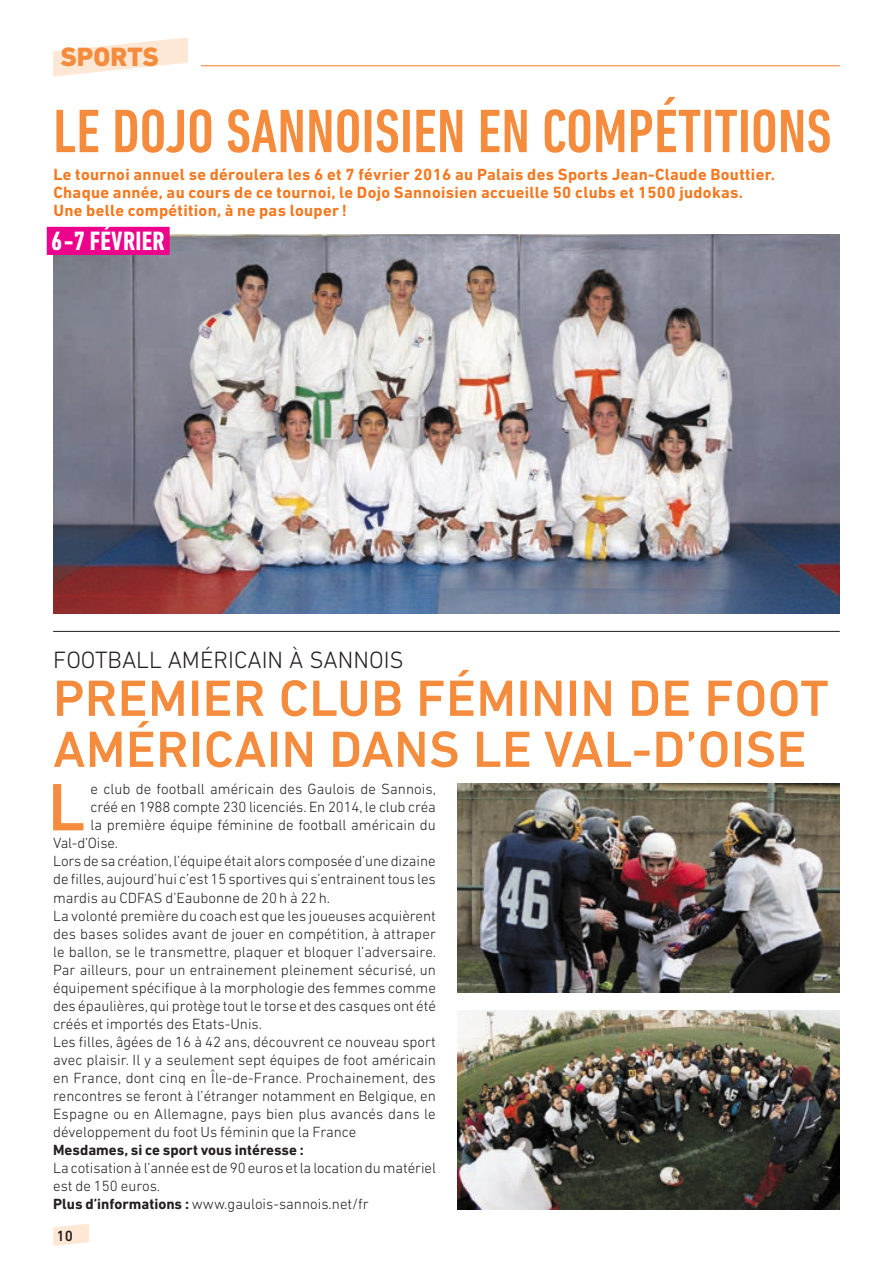
<style>
.page{position:relative;width:893px;height:1263px;background:#fff}
.page>*{position:absolute;margin:0;border:0;box-sizing:border-box;transform-origin:0 0}
.t1{font:500 68.1px "DIN Next LT Pro";color:#f58b3c}
.t2{font:500 condensed 62.25px "DIN Next LT Pro";color:#f58b3c}
.t3{font:500 51.75px/51px "DIN Next LT Pro";letter-spacing:.01em;color:#f58b3c}
.t4{font:700 condensed 27px "DIN Next LT Pro";letter-spacing:.01em;color:#fff}
.t5{font:800 27px "DIN Next LT Pro";color:#f58b3c}
.t6{font:300 24px "DIN Next LT Pro";color:#231f20}
.t7{font:700 16.5px/18px "DIN Next LT Pro";letter-spacing:.02em;color:#f47921}
.t8{font:300 15px/18px "DIN Next LT Pro";color:#231f20}
.t9{font:700 15px "DIN Next LT Pro";color:#231f20}
.t10{font:500 15px "DIN Next LT Pro";color:#231f20}
.s1{font-weight:700}
</style>
<div class="page">
<hr style="left:193px;top:65px;width:647px;height:1px;background:#f47921">
<svg style="left:53px;top:37px;width:135px;height:40px"></svg>
<div style="left:188px;top:31px;width:12px;height:54px;background:#fff"></div>
<svg style="left:53px;top:1223px;width:36px;height:23px"></svg>
<hr style="left:53px;top:631px;width:787px;height:1px;background:#231f20">
<img style="left:53px;top:235px;width:787px;height:379px">
<img style="left:457px;top:783px;width:383px;height:210px">
<img style="left:457px;top:1011px;width:383px;height:199px">
<div style="left:47px;top:227px;width:123px;height:28px;background:#ed028c"></div>
<h3 class="t5" style="left:61px;top:41px;width:100px">SPORTS</h3>
<h2 class="t2" style="left:53px;top:96px;width:780px">LE DOJO SANNOISIEN EN COMPÉTITIONS</h2>
<p class="t7" style="left:53px;top:166px;width:723px">Le tournoi annuel se déroulera les 6 et 7 février 2016 au Palais des Sports Jean-Claude Bouttier.<br>Chaque année, au cours de ce tournoi, le Dojo Sannoisien accueille 50 clubs et 1500 judokas.<br>Une belle compétition, à ne pas louper !</p>
<h3 class="t4" style="left:51px;top:225px;width:115px">6-7 FÉVRIER</h3>
<h3 class="t6" style="left:53px;top:646px;width:352px">FOOTBALL AMÉRICAIN À SANNOIS</h3>
<h3 class="t3" style="left:53px;top:672px;width:777px">PREMIER CLUB FÉMININ DE FOOT<br>AMÉRICAIN DANS LE VAL-D’OISE</h3>
<h1 class="t1" style="left:48px;top:768px;width:39px">L</h1>
<p class="t8" style="left:91px;top:780px;width:347px">e club de football américain des Gaulois de Sannois,</p>
<p class="t8" style="left:91px;top:798px;width:347px">créé en 1988 compte 230 licenciés. En 2014, le club créa</p>
<p class="t8" style="left:91px;top:816px;width:347px">la première équipe féminine de football américain du</p>
<p class="t8" style="left:53px;top:834px;width:66px">Val-d’Oise.</p>
<p class="t8" style="left:53px;top:852px;width:384px">Lors de sa création, l’équipe était alors composée d’une dizaine</p>
<p class="t8" style="left:53px;top:870px;width:384px">de filles, aujourd’hui c’est 15 sportives qui s’entrainent tous les</p>
<p class="t8" style="left:53px;top:888px;width:278px">mardis au CDFAS d’Eaubonne de 20h à 22h.</p>
<p class="t8" style="left:53px;top:906px;width:384px">La volonté première du coach est que les joueuses acquièrent</p>
<p class="t8" style="left:53px;top:924px;width:384px">des bases solides avant de jouer en compétition, à attraper</p>
<p class="t8" style="left:53px;top:942px;width:385px">le ballon, se le transmettre, plaquer et bloquer l’adversaire.</p>
<p class="t8" style="left:53px;top:960px;width:384px">Par ailleurs, pour un entrainement pleinement sécurisé, un</p>
<p class="t8" style="left:53px;top:978px;width:384px">équipement spécifique à la morphologie des femmes comme</p>
<p class="t8" style="left:53px;top:996px;width:384px">des épaulières, qui protège tout le torse et des casques ont été</p>
<p class="t8" style="left:53px;top:1014px;width:210px">créés et importés des Etats-Unis.</p>
<p class="t8" style="left:53px;top:1033px;width:384px">Les filles, âgées de 16 à 42 ans, découvrent ce nouveau sport</p>
<p class="t8" style="left:53px;top:1051px;width:384px">avec plaisir. Il y a seulement sept équipes de foot américain</p>
<p class="t8" style="left:53px;top:1069px;width:384px">en France, dont cinq en Île-de-France. Prochainement, des</p>
<p class="t8" style="left:53px;top:1087px;width:384px">rencontres se feront à l’étranger notamment en Belgique, en</p>
<p class="t8" style="left:53px;top:1105px;width:384px">Espagne ou en Allemagne, pays bien plus avancés dans le</p>
<p class="t8" style="left:53px;top:1123px;width:305px">développement du foot Us féminin que la France</p>
<p class="t9" style="left:53px;top:1141px;width:252px">Mesdames, si ce sport vous intéresse :</p>
<p class="t8" style="left:53px;top:1159px;width:384px">La cotisation à l’année est de 90 euros et la location du matériel est de 150 euros.<br><span class="s1">Plus d’informations :</span> www.gaulois-sannois.net/fr</p>
<p class="t10" style="left:57px;top:1227px;width:18px">10</p>
</div>
